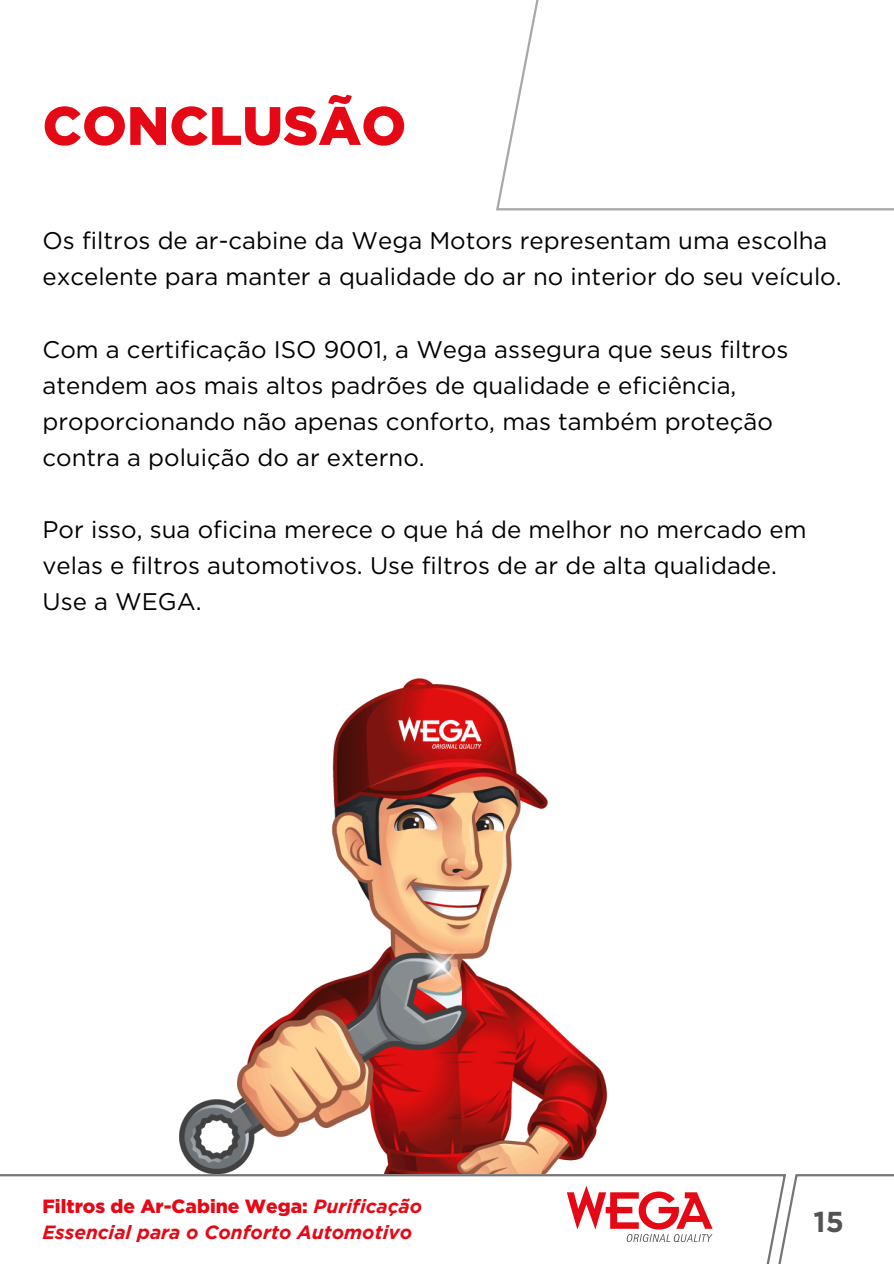
<style>
.page{position:relative;width:894px;height:1264px;background:#fff}
.page>*{position:absolute;margin:0;border:0;box-sizing:border-box;transform-origin:0 0}
.t1{font:900 54px "Gotham";color:#e50916}
.t2{font:700 28.8px "Gotham";color:#535353}
.t3{font:24px/36px "Gotham";color:#000}
.t4{font:italic 700 19.05px/26.1px "Gotham";color:#e50916}
.s1{font-weight:900;font-style:normal}
</style>
<div class="page">
<img style="left:179px;top:678px;width:429px;height:495px">
<svg style="left:0;top:1174px;width:731px;height:68px"></svg>
<svg style="left:566px;top:1185px;width:146px;height:56px"></svg>
<svg style="left:731px;top:1174px;width:162px;height:89px"></svg>
<svg style="left:496px;top:0;width:397px;height:210px"></svg>
<p class="t1" style="left:43px;top:93px;width:365px">CONCLUSÃO</p>
<p class="t3" style="left:43px;top:223px;width:800px">Os filtros de ar-cabine da Wega Motors representam uma escolha excelente para manter a qualidade do ar no interior do seu veículo.</p>
<p class="t3" style="left:43px;top:331px;width:747px">Com a certificação ISO 9001, a Wega assegura que seus filtros atendem aos mais altos padrões de qualidade e eficiência, proporcionando não apenas conforto, mas também proteção contra a poluição do ar externo.</p>
<p class="t3" style="left:43px;top:511px;width:765px">Por isso, sua oficina merece o que há de melhor no mercado em velas e filtros automotivos. Use filtros de ar de alta qualidade.</p>
<p class="t3" style="left:43px;top:583px;width:160px">Use a WEGA.</p>
<p class="t4" style="left:43px;top:1192px;width:381px"><span class="s1">Filtros de Ar-Cabine Wega:</span> Purificação<br>Essencial para o Conforto Automotivo</p>
<p class="t2" style="left:813px;top:1204px;width:32px">15</p>
</div>
